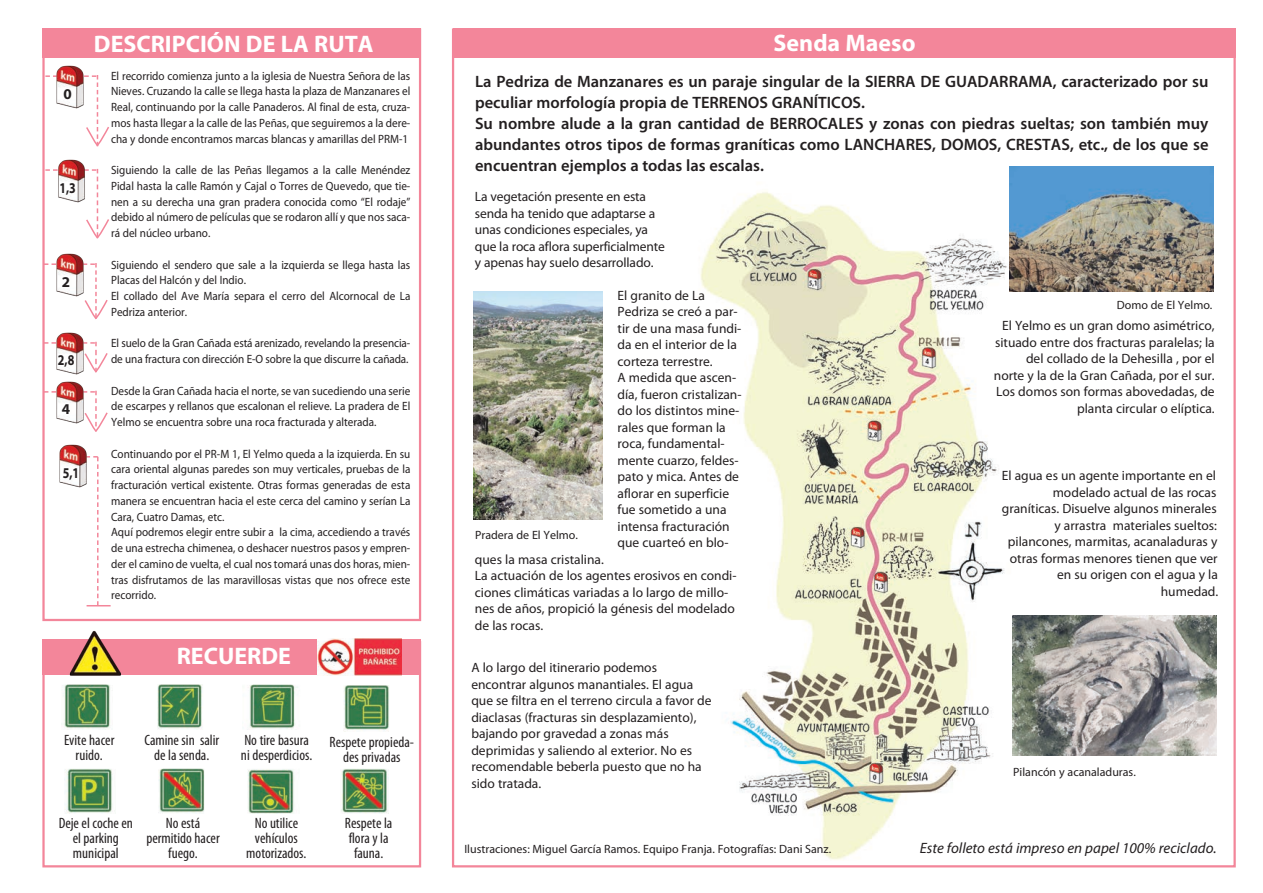
<style>
.page{position:relative;width:1263px;height:893px;background:#fff}
.page>*{position:absolute;margin:0;border:0;box-sizing:border-box;transform-origin:0 0}
.t1{font:700 24px "Myriad Pro";color:#fff}
.t2{font:600 16.5px/21px "Myriad Pro";color:#231f20}
.t3{font:condensed 15px/15px "Myriad Pro";color:#231f20;text-align:center}
.t4{font:italic 15px "Myriad Pro";color:#231f20}
.t5{font:700 15px "Myriad Pro";color:#231f20;scale:.8 1}
.t6{font:700 15px "Myriad Pro";color:#231f20}
.t7{font:13.5px/16.5px "Myriad Pro";color:#231f20}
.t8{font:12px/15.8px "Myriad Pro";color:#231f20;text-align:justify;scale:.93 1}
.t9{font:12px "Myriad Pro";color:#231f20}
</style>
<div class="page">
<div style="left:453px;top:28px;width:783px;height:30px;background:#f3869a"></div>
<img style="left:700px;top:191px;width:324px;height:669px">
<div style="left:42px;top:28px;width:379px;height:30px;background:#f3869a"></div>
<img style="left:1012px;top:616px;width:204px;height:140px">
<img style="left:473px;top:292px;width:129px;height:228px">
<div style="left:42px;top:641px;width:379px;height:226px;border:2px solid #f3869a"></div>
<div style="left:42px;top:639px;width:379px;height:36px;background:#f3869a"></div>
<img style="left:69px;top:631px;width:53px;height:45px">
<img style="left:63px;top:684px;width:48px;height:46px">
<img style="left:157px;top:684px;width:46px;height:45px">
<img style="left:249px;top:684px;width:49px;height:46px">
<img style="left:343px;top:686px;width:46px;height:45px">
<img style="left:66px;top:769px;width:47px;height:45px">
<img style="left:159px;top:768px;width:46px;height:45px">
<img style="left:247px;top:769px;width:48px;height:45px">
<img style="left:341px;top:769px;width:47px;height:45px">
<img style="left:56px;top:65px;width:28px;height:10px">
<svg style="left:45px;top:75px;width:64px;height:72px"></svg>
<img style="left:59px;top:444px;width:28px;height:41px">
<svg style="left:69px;top:456px;width:42px;height:150px"></svg>
<img style="left:58px;top:159px;width:27px;height:10px">
<svg style="left:45px;top:169px;width:64px;height:70px"></svg>
<img style="left:56px;top:253px;width:28px;height:10px">
<svg style="left:44px;top:263px;width:64px;height:58px"></svg>
<img style="left:56px;top:332px;width:28px;height:59px">
<svg style="left:44px;top:342px;width:64px;height:32px"></svg>
<svg style="left:44px;top:391px;width:64px;height:43px"></svg>
<img style="left:1009px;top:166px;width:204px;height:125px">
<img style="left:317px;top:638px;width:85px;height:37px">
<p class="t6" style="left:63px;top:85px;width:10px">0</p>
<p class="t5" style="left:59px;top:179px;width:22px">1,3</p>
<p class="t6" style="left:62px;top:273px;width:10px">2</p>
<p class="t5" style="left:58px;top:351px;width:22px">2,8</p>
<p class="t6" style="left:62px;top:400px;width:10px">4</p>
<p class="t5" style="left:63px;top:464px;width:22px">5,1</p>
<p class="t1" style="left:94px;top:30px;width:281px">DESCRIPCIÓN DE LA RUTA</p>
<p class="t8" style="left:111px;top:69px;width:323px">El recorrido comienza junto a la iglesia de Nuestra Señora de las Nieves. Cruzando la calle se llega hasta la plaza de Manzanares el Real, continuando por la calle Panaderos. Al final de esta, cruza&shy;mos hasta llegar a la calle de las Peñas, que seguiremos a la dere&shy;cha y donde encontramos marcas blancas y amarillas del PRM-1</p>
<p class="t8" style="left:111px;top:163px;width:323px">Siguiendo la calle de las Peñas llegamos a la calle Menéndez Pidal hasta la calle Ramón y Cajal o Torres de Quevedo, que tie&shy;nen a su derecha una gran pradera conocida como “El rodaje” debido al número de películas que se rodaron allí y que nos saca&shy;rá del núcleo urbano.</p>
<p class="t8" style="left:111px;top:258px;width:323px">Siguiendo el sendero que sale a la izquierda se llega hasta las<br>Placas del Halcón y del Indio.</p>
<p class="t8" style="left:111px;top:289px;width:323px">El collado del Ave María separa el cerro del Alcornocal de La<br>Pedriza anterior.</p>
<p class="t8" style="left:111px;top:336px;width:323px">El suelo de la Gran Cañada está arenizado, revelando la presencia&shy;de una fractura con dirección E-O sobre la que discurre la cañada.</p>
<p class="t8" style="left:111px;top:384px;width:323px">Desde la Gran Cañada hacia el norte, se van sucediendo una serie de escarpes y rellanos que escalonan el relieve. La pradera de El Yelmo se encuentra sobre una roca fracturada y alterada.</p>
<p class="t8" style="left:111px;top:447px;width:323px">Continuando por el PR-M 1, El Yelmo queda a la izquierda. En su cara oriental algunas paredes son muy verticales, pruebas de la fracturación vertical existente. Otras formas generadas de esta manera se encuentran hacia el este cerca del camino y serían La Cara, Cuatro Damas, etc.</p>
<p class="t8" style="left:111px;top:525px;width:323px">Aquí podremos elegir entre subir a la cima, accediendo a través de una estrecha chimenea, o deshacer nuestros pasos y empren&shy;der el camino de vuelta, el cual nos tomará unas dos horas, mien&shy;tras disfrutamos de las maravillosas vistas que nos ofrece este recorrido.</p>
<p class="t1" style="left:177px;top:642px;width:116px">RECUERDE</p>
<p class="t3" style="left:64px;top:734px;width:52px">Evite hacer</p>
<p class="t3" style="left:76px;top:749px;width:29px">ruido.</p>
<p class="t3" style="left:144px;top:734px;width:76px">Camine sin salir</p>
<p class="t3" style="left:154px;top:749px;width:57px">de la senda.</p>
<p class="t3" style="left:59px;top:816px;width:76px">Deje el coche en</p>
<p class="t3" style="left:73px;top:831px;width:48px">el parking</p>
<p class="t3" style="left:73px;top:846px;width:47px">municipal</p>
<p class="t3" style="left:166px;top:816px;width:36px">No está</p>
<p class="t3" style="left:146px;top:831px;width:75px">permitido hacer fuego.</p>
<p class="t3" style="left:244px;top:734px;width:66px">No tire basura</p>
<p class="t3" style="left:241px;top:749px;width:73px">ni desperdicios.</p>
<p class="t3" style="left:330px;top:735px;width:86px">Respete propieda&shy;des privadas</p>
<p class="t3" style="left:255px;top:816px;width:45px">No utilice</p>
<p class="t3" style="left:255px;top:831px;width:44px">vehículos</p>
<p class="t3" style="left:246px;top:846px;width:62px">motorizados.</p>
<p class="t3" style="left:345px;top:816px;width:49px">Respete la</p>
<p class="t3" style="left:349px;top:831px;width:41px">flora y la</p>
<p class="t3" style="left:354px;top:846px;width:31px">fauna.</p>
<p class="t1" style="left:774px;top:29px;width:143px">Senda Maeso</p>
<p class="t2" style="left:475px;top:73px;width:735px">La Pedriza de Manzanares es un paraje singular de la SIERRA DE GUADARRAMA, caracterizado por su peculiar morfología propia de TERRENOS GRANÍTICOS.</p>
<p class="t2" style="left:475px;top:115px;width:735px;text-align:justify">Su nombre alude a la gran cantidad de BERROCALES y zonas con piedras sueltas; son también muy abundantes otros tipos de formas graníticas como LANCHARES, DOMOS, CRESTAS, etc., de los que se encuentran ejemplos a todas las escalas.</p>
<p class="t7" style="left:475px;top:190px;width:192px">La vegetación presente en esta senda ha tenido que adaptarse a unas condiciones especiales, ya que la roca aflora superficialmente y apenas hay suelo desarrollado.</p>
<p class="t9" style="left:475px;top:530px;width:104px">Pradera de El Yelmo.</p>
<p class="t7" style="left:617px;top:288px;width:125px">El granito de La<br>Pedriza se creó a par&shy;tir de una masa fundi&shy;da en el interior de la corteza terrestre.</p>
<p class="t7" style="left:617px;top:371px;width:126px">A medida que ascen&shy;día, fueron cristalizan&shy;do los distintos mine&shy;rales que forman la roca, fundamental&shy;mente cuarzo, feldes&shy;pato y mica. Antes de aflorar en superficie fue sometido a una intensa fracturación que cuarteó en blo-</p>
<p class="t7" style="left:475px;top:552px;width:130px">ques la masa cristalina.</p>
<p class="t7" style="left:475px;top:569px;width:263px">La actuación de los agentes erosivos en condi&shy;ciones climáticas variadas a lo largo de millo&shy;nes de años, propició la génesis del modelado de las rocas.</p>
<p class="t7" style="left:471px;top:660px;width:242px">A lo largo del itinerario podemos encontrar algunos manantiales. El agua que se filtra en el terreno circula a favor de diaclasas (fracturas sin desplazamiento), bajando por gravedad a zonas más deprimidas y saliendo al exterior. No es recomendable beberla puesto que no ha sido tratada.</p>
<p class="t9" style="left:1117px;top:300px;width:97px">Domo de El Yelmo.</p>
<p class="t7" style="left:994px;top:319px;width:222px;text-align:right">El Yelmo es un gran domo asimétrico, situado entre dos fracturas paralelas; la del collado de la Dehesilla , por el norte y la de la Gran Cañada, por el sur.<br>Los domos son formas abovedadas, de planta circular o elíptica.</p>
<p class="t7" style="left:1002px;top:468px;width:218px;text-align:right">El agua es un agente importante en el modelado actual de las rocas graníticas. Disuelve algunos minerales y arrastra materiales sueltos: pilancones, marmitas, acanaladuras y otras formas menores tienen que ver en su origen con el agua y la humedad.</p>
<p class="t9" style="left:1013px;top:767px;width:124px">Pilancón y acanaladuras.</p>
<p class="t9" style="left:464px;top:845px;width:368px">Ilustraciones: Miguel García Ramos. Equipo Franja. Fotografías: Dani Sanz.</p>
<p class="t4" style="left:920px;top:839px;width:298px">Este folleto está impreso en papel 100% reciclado.</p>
</div>
